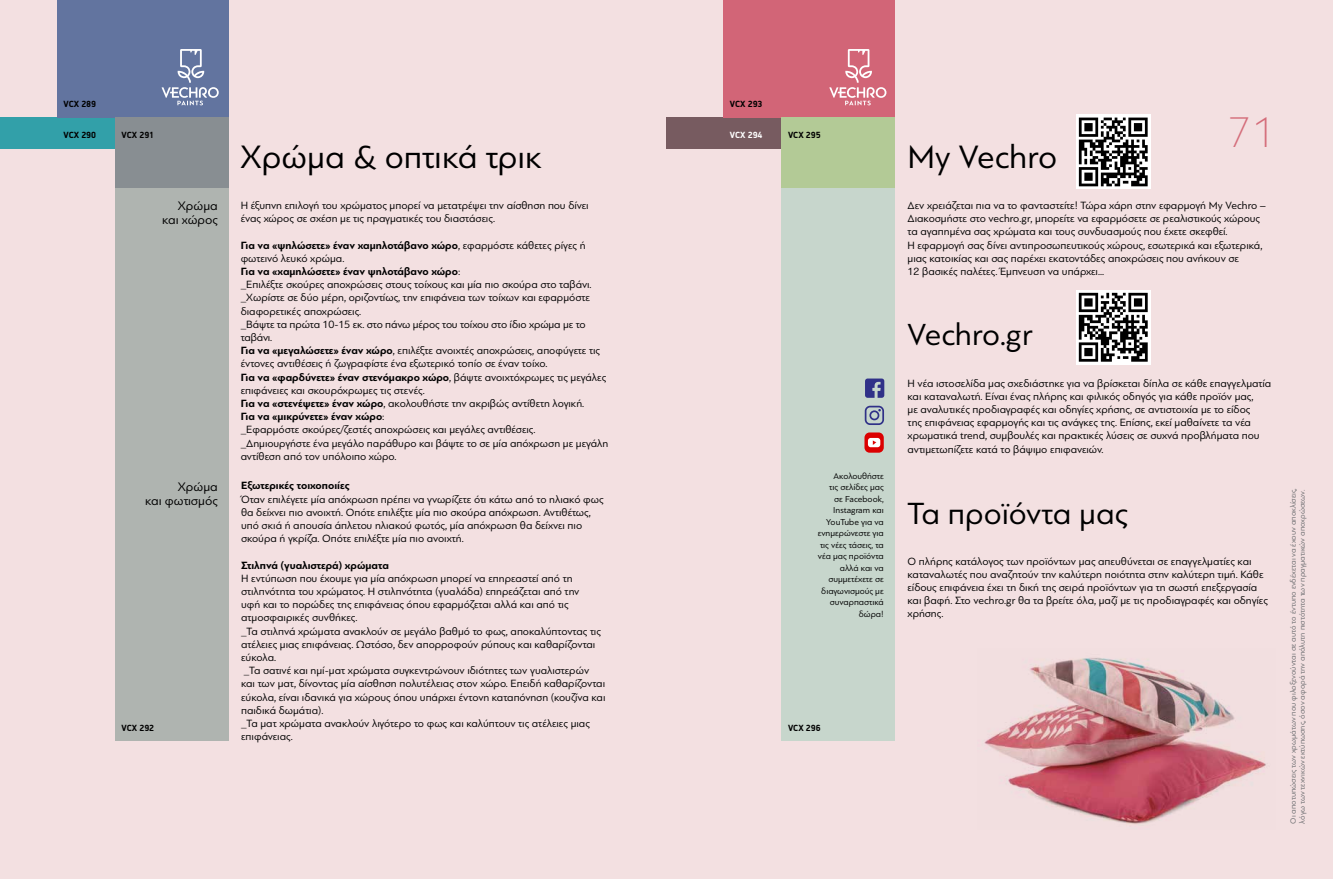
<style>
.page{position:relative;width:1333px;height:879px;background:#fff}
.page>*{position:absolute;margin:0;border:0;box-sizing:border-box;transform-origin:0 0}
.t1{font:100 45px "PF Bague Sans Pro";color:#d46d7a}
.t2{font:34px "PF Bague Sans Pro";color:#000}
.t3{font:32px "PF Bague Sans Pro";color:#000}
.t4{font:13px/14px "PF Bague Sans Pro";color:#000;text-align:right}
.t5{font:11px/13.2px "PF Bague Sans Pro";color:#000}
.t6{font:700 11px "PF Bague Sans Pro";color:#000}
.t7{font:9px/11.5px "PF Bague Sans Pro";color:#000;text-align:right}
.t8{font:700 9px "PF Din Display";color:#000}
.t9{font:700 9px "PF Din Display";color:#fff}
.t10{font:8px/9px "PF Bague Sans Pro";color:#6d6e71}
.s1{font-weight:700}
</style>
<div class="page">
<div style="left:0;top:0;width:1332px;height:879px;background:#f3e0e1"></div>
<img style="left:984px;top:658px;width:282px;height:166px">
<div style="left:0;top:117px;width:115px;height:32px;background:#32a0a9"></div>
<div style="left:666px;top:117px;width:115px;height:32px;background:#775b60"></div>
<div style="left:57px;top:0;width:171px;height:118px;background:#62749f"></div>
<div style="left:723px;top:0;width:171px;height:118px;background:#d26577"></div>
<div style="left:115px;top:188px;width:113px;height:553px;background:#afb4b0"></div>
<div style="left:781px;top:188px;width:113px;height:553px;background:#c7d6cc"></div>
<div style="left:115px;top:117px;width:113px;height:71px;background:#888e92"></div>
<div style="left:781px;top:117px;width:113px;height:71px;background:#b3ca96"></div>
<svg style="left:829px;top:49px;width:57px;height:56px"></svg>
<svg style="left:864px;top:406px;width:20px;height:19px"></svg>
<svg style="left:865px;top:378px;width:19px;height:20px"></svg>
<div style="left:864px;top:432px;width:19px;height:21px;background:#db0000;border-radius:5px"></div>
<div style="left:867px;top:438px;width:13px;height:9px;background:#fff;border-radius:3px"></div>
<svg style="left:872px;top:440px;width:4px;height:5px"></svg>
<svg style="left:1076px;top:115px;width:74px;height:74px"></svg>
<svg style="left:1078px;top:118px;width:69px;height:68px;background:#727272"></svg>
<svg style="left:1076px;top:290px;width:74px;height:74px"></svg>
<svg style="left:1078px;top:293px;width:69px;height:69px;background:#737373"></svg>
<svg style="left:162px;top:49px;width:57px;height:56px"></svg>
<p class="t8" style="left:63px;top:98px;width:34px">VCX 289</p>
<p class="t8" style="left:730px;top:98px;width:34px">VCX 293</p>
<p class="t8" style="left:63px;top:129px;width:34px">VCX 290</p>
<p class="t8" style="left:121px;top:129px;width:34px">VCX 291</p>
<p class="t9" style="left:730px;top:129px;width:34px">VCX 294</p>
<p class="t8" style="left:788px;top:129px;width:34px">VCX 295</p>
<p class="t4" style="left:162px;top:199px;width:57px">Χρώμα και χώρος</p>
<h2 class="t2" style="left:241px;top:137px;width:303px">Χρώμα &amp; οπτικά τρικ</h2>
<p class="t5" style="left:241px;top:199px;width:349px">Η έξυπνη επιλογή του χρώματος μπορεί να μετατρέψει την αίσθηση που δίνει ένας χώρος σε σχέση με τις πραγματικές του διαστάσεις.</p>
<p class="t5" style="left:241px;top:238px;width:369px"><span class="s1">Για να «ψηλώσετε» έναν χαμηλοτάβανο χώρο</span>, εφαρμόστε κάθετες ρίγες ή φωτεινό λευκό χρώμα.<br><span class="s1">Για να «χαμηλώσετε» έναν ψηλοτάβανο χώρο</span>:<br>_Επιλέξτε σκούρες αποχρώσεις στους τοίχους και μία πιο σκούρα στο ταβάνι. _Χωρίστε σε δύο μέρη, οριζοντίως, την επιφάνεια των τοίχων και εφαρμόστε διαφορετικές αποχρώσεις.<br>_Βάψτε τα πρώτα 10-15 εκ. στο πάνω μέρος του τοίχου στο ίδιο χρώμα με το ταβάνι.<br><span class="s1">Για να «μεγαλώσετε» έναν χώρο</span>, επιλέξτε ανοιχτές αποχρώσεις, αποφύγετε τις έντονες αντιθέσεις ή ζωγραφίστε ένα εξωτερικό τοπίο σε έναν τοίχο.<br><span class="s1">Για να «φαρδύνετε» έναν στενόμακρο χώρο</span>, βάψτε ανοιχτόχρωμες τις μεγάλες επιφάνειες και σκουρόχρωμες τις στενές.<br><span class="s1">Για να «στενέψετε» έναν χώρο</span>, ακολουθήστε την ακριβώς αντίθετη λογική.<br><span class="s1">Για να «μικρύνετε» έναν χώρο</span>:<br>_Εφαρμόστε σκούρες/ζεστές αποχρώσεις και μεγάλες αντιθέσεις.<br>_Δημιουργήστε ένα μεγάλο παράθυρο και βάψτε το σε μία απόχρωση με μεγάλη αντίθεση από τον υπόλοιπο χώρο.</p>
<p class="t7" style="left:817px;top:470px;width:68px">Ακολουθήστε<br>τις σελίδες μας<br>σε Facebook,<br>Instagram και<br>YouTube για να ενημερώνεστε για τις νέες τάσεις, τα νέα μας προϊόντα αλλά και να συμμετέχετε σε διαγωνισμούς με συναρπαστικά δώρα!</p>
<p class="t6" style="left:241px;top:479px;width:110px">Εξωτερικές τοιχοποιίες</p>
<p class="t5" style="left:241px;top:492px;width:364px">Όταν επιλέγετε μία απόχρωση πρέπει να γνωρίζετε ότι κάτω από το ηλιακό φως θα δείχνει πιο ανοιχτή. Οπότε επιλέξτε μία πιο σκούρα απόχρωση. Αντιθέτως, υπό σκιά ή απουσία άπλετου ηλιακού φωτός, μία απόχρωση θα δείχνει πιο σκούρα ή γκρίζα. Οπότε επιλέξτε μία πιο ανοιχτή.</p>
<p class="t6" style="left:241px;top:558px;width:149px">Στιλπνά (γυαλιστερά) χρώματα</p>
<p class="t5" style="left:241px;top:571px;width:366px">Η εντύπωση που έχουμε για μία απόχρωση μπορεί να επηρεαστεί από τη στιλπνότητα του χρώματος. Η στιλπνότητα (γυαλάδα) επηρεάζεται από την<br>υφή και το πορώδες της επιφάνειας όπου εφαρμόζεται αλλά και από τις ατμοσφαιρικές συνθήκες.<br>_Τα στιλπνά χρώματα ανακλούν σε μεγάλο βαθμό το φως, αποκαλύπτοντας τις ατέλειες μιας επιφάνειας. Ωστόσο, δεν απορροφούν ρύπους και καθαρίζονται εύκολα.<br>_Τα σατινέ και ημί-ματ χρώματα συγκεντρώνουν ιδιότητες των γυαλιστερών<br>και των ματ, δίνοντας μία αίσθηση πολυτέλειας στον χώρο. Επειδή καθαρίζονται εύκολα, είναι ιδανικά για χώρους όπου υπάρχει έντονη καταπόνηση (κουζίνα και παιδικά δωμάτια).<br>_Τα ματ χρώματα ανακλούν λιγότερο το φως και καλύπτουν τις ατέλειες μιας επιφάνειας.</p>
<p class="t4" style="left:145px;top:480px;width:74px">Χρώμα<br>και φωτισμός</p>
<p class="t8" style="left:121px;top:722px;width:34px">VCX 292</p>
<p class="t8" style="left:788px;top:722px;width:34px">VCX 296</p>
<h2 class="t2" style="left:907px;top:137px;width:151px">My Vechro</h2>
<h1 class="t1" style="left:1227px;top:107px;width:50px">71</h1>
<p class="t5" style="left:907px;top:199px;width:360px">Δεν χρειάζεται πια να το φανταστείτε! Τώρα χάρη στην εφαρμογή My Vechro – Διακοσμήστε στο vechro.gr, μπορείτε να εφαρμόσετε σε ρεαλιστικούς χώρους τα αγαπημένα σας χρώματα και τους συνδυασμούς που έχετε σκεφθεί.<br>H εφαρμογή σας δίνει αντιπροσωπευτικούς χώρους, εσωτερικά και εξωτερικά, μιας κατοικίας και σας παρέχει εκατοντάδες αποχρώσεις που ανήκουν σε<br>12 βασικές παλέτες. Έμπνευση να υπάρχει...</p>
<h3 class="t3" style="left:907px;top:316px;width:126px">Vechro.gr</h3>
<p class="t5" style="left:907px;top:376px;width:365px">Η νέα ιστοσελίδα μας σχεδιάστηκε για να βρίσκεται δίπλα σε κάθε επαγγελματία και καταναλωτή. Είναι ένας πλήρης και φιλικός οδηγός για κάθε προϊόν μας,<br>με αναλυτικές προδιαγραφές και οδηγίες χρήσης, σε αντιστοιχία με το είδος<br>της επιφάνειας εφαρμογής και τις ανάγκες της. Επίσης, εκεί μαθαίνετε τα νέα χρωματικά trend, συμβουλές και πρακτικές λύσεις σε συχνά προβλήματα που αντιμετωπίζετε κατά το βάψιμο επιφανειών.</p>
<h3 class="t3" style="left:907px;top:495px;width:222px">Τα προϊόντα μας</h3>
<p class="t5" style="left:907px;top:554px;width:362px">Ο πλήρης κατάλογος των προϊόντων μας απευθύνεται σε επαγγελματίες και καταναλωτές που αναζητούν την καλύτερη ποιότητα στην καλύτερη τιμή. Κάθε είδους επιφάνεια έχει τη δική της σειρά προϊόντων για τη σωστή επεξεργασία και βαφή. Στο vechro.gr θα τα βρείτε όλα, μαζί με τις προδιαγραφές και οδηγίες χρήσης.</p>
<p class="t10" style="left:1288px;top:823px;width:337px;rotate:-90deg">Οι αποτυπώσεις των χρωμάτων που φιλοξενούνται σε αυτό το έντυπο ενδέχεται να έχουν αποκλίσεις, λόγω των τεχνικών εκτύπωσης, όσον αφορά την απόλυτη πιστότητα των πραγματικών αποχρώσεων.</p>
</div>
